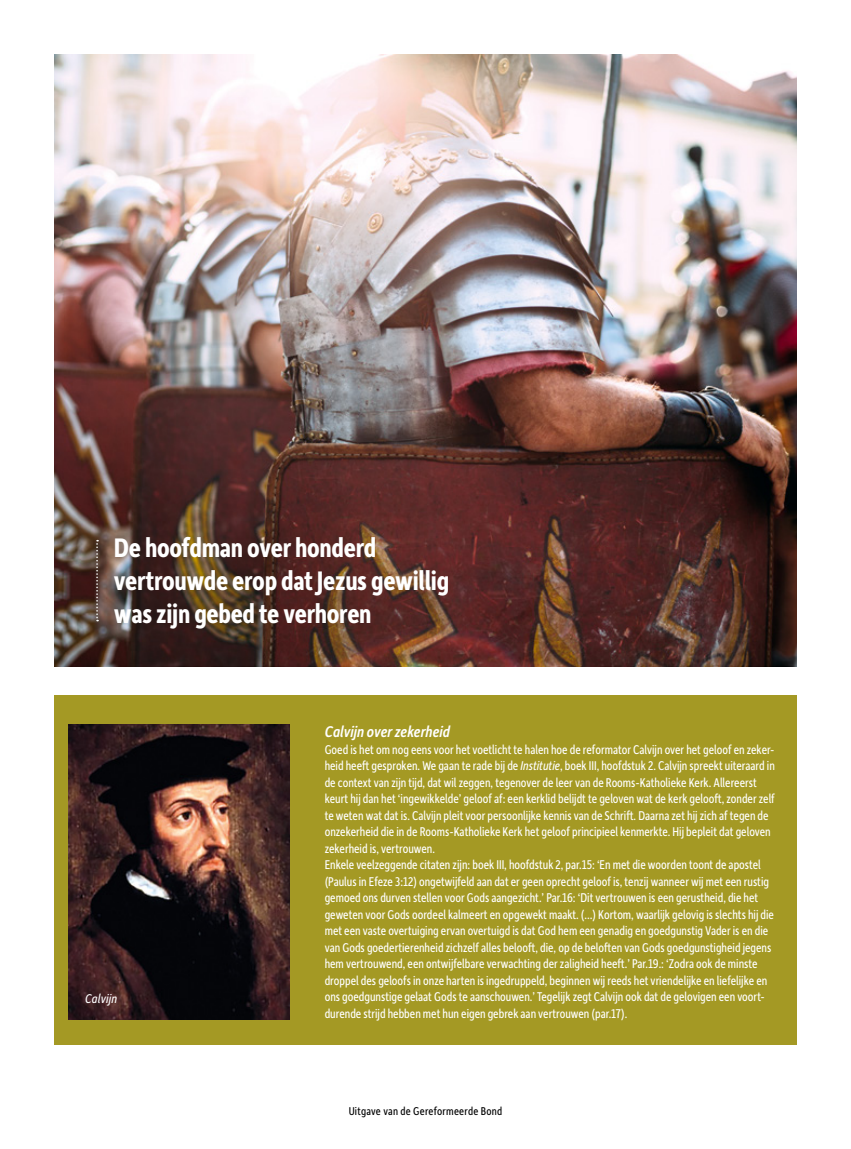
<style>
.page{position:relative;width:851px;height:1149px;background:#fff}
.page>*{position:absolute;margin:0;border:0;box-sizing:border-box;transform-origin:0 0}
.t1{font:700 28.5px/33px "Depot New Condensed";letter-spacing:-.01em;color:#fff}
.t2{font:italic 500 16.5px "Depot New Condensed";color:#fff}
.t3{font:13.5px/16.5px "Depot New Condensed";color:#fff}
.t4{font:italic 13.5px "Depot New Condensed";letter-spacing:.01em;color:#fff}
.t5{font:12px "Depot New Condensed";letter-spacing:.02em;color:#000}
.s1{font-style:italic}
</style>
<div class="page">
<img style="left:54px;top:54px;width:742px;height:612px">
<svg style="left:96px;top:539px;width:2px;height:82px"></svg>
<div style="left:54px;top:695px;width:742px;height:349px;background:#a49924"></div>
<img style="left:69px;top:724px;width:220px;height:294px">
<h1 class="t1" style="left:114px;top:529px;width:337px">De hoofdman over honderd vertrouwde erop dat Jezus gewillig was zijn gebed te verhoren</h1>
<p class="t4" style="left:85px;top:989px;width:34px">Calvijn</p>
<p class="t2" style="left:324px;top:720px;width:127px">Calvijn over zekerheid</p>
<p class="t3" style="left:324px;top:740px;width:451px">Goed is het om nog eens voor het voetlicht te halen hoe de reformator Calvijn over het geloof en zeker&shy;heid heeft gesproken. We gaan te rade bij de <span class="s1">Institutie</span>, boek III, hoofdstuk 2. Calvijn spreekt uiteraard in de context van zijn tijd, dat wil zeggen, tegenover de leer van de Rooms-Katholieke Kerk. Allereerst keurt hij dan het ‘ingewikkelde’ geloof af: een kerklid belijdt te geloven wat de kerk gelooft, zonder zelf te weten wat dat is. Calvijn pleit voor persoonlijke kennis van de Schrift. Daarna zet hij zich af tegen de onzekerheid die in de Rooms-Katholieke Kerk het geloof principieel kenmerkte. Hij bepleit dat geloven zekerheid is, vertrouwen.<br>Enkele veelzeggende citaten zijn: boek III, hoofdstuk 2, par.15: ‘En met die woorden toont de apostel (Paulus in Efeze 3:12) ongetwijfeld aan dat er geen oprecht geloof is, tenzij wanneer wij met een rustig gemoed ons durven stellen voor Gods aangezicht.’ Par.16: ‘Dit vertrouwen is een gerustheid, die het geweten voor Gods oordeel kalmeert en opgewekt maakt. (…) Kortom, waarlijk gelovig is slechts hij die met een vaste overtuiging ervan overtuigd is dat God hem een genadig en goedgunstig Vader is en die van Gods goedertierenheid zichzelf alles belooft, die, op de beloften van Gods goedgunstigheid jegens hem vertrouwend, een ontwijfelbare verwachting der zaligheid heeft.’ Par.19.: ‘Zodra ook de minste droppel des geloofs in onze harten is ingedruppeld, beginnen wij reeds het vriendelijke en liefelijke en ons goedgunstige gelaat Gods te aanschouwen.’ Tegelijk zegt Calvijn ook dat de gelovigen een voort‑ durende strijd hebben met hun eigen gebrek aan vertrouwen (par.17).</p>
<p class="t5" style="left:348px;top:1102px;width:155px">Uitgave van de Gereformeerde Bond</p>
</div>
